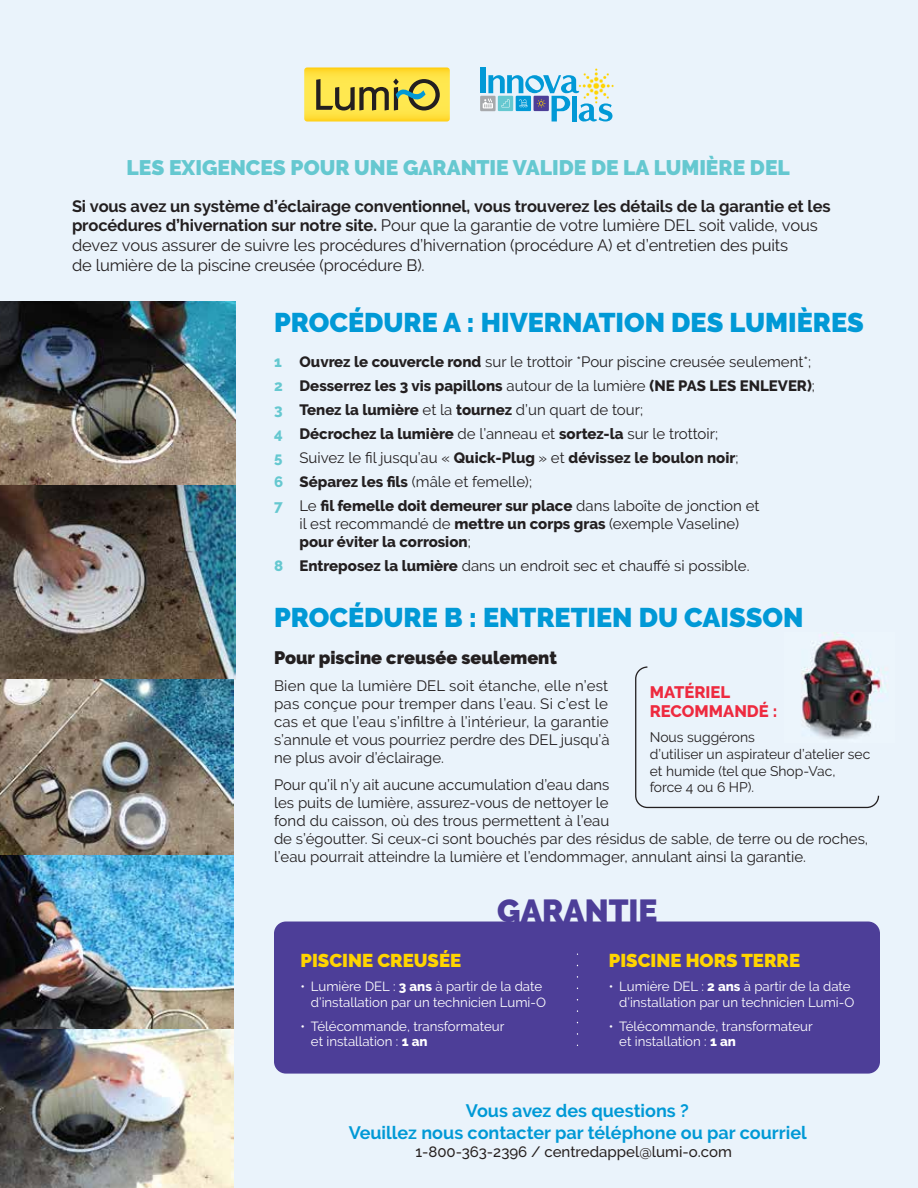
<style>
.page{position:relative;width:918px;height:1188px;background:#eaf3fb}
.page>*{position:absolute;margin:0;border:0;box-sizing:border-box;transform-origin:0 0}
.t1{font:900 31.8px "Raleway";color:#4d3e98}
.t2{font:900 27px "Raleway";color:#0199d6}
.t3{font:900 21px "Raleway";color:#65c8d0}
.t4{font:900 18.6px "Raleway";color:#ffd400}
.t5{font:700 18px/21.6px "Raleway";color:#0199d6;text-align:center}
.t6{font:900 18px "Raleway";color:#231f20}
.t7{font:800 16.65px/20px "Raleway";color:#ee2a3f}
.t8{font:16.5px/19.8px "Raleway";letter-spacing:-.01em;color:#231f20}
.t9{font:15px/18px "Raleway";color:#231f20;text-align:justify}
.t10{font:800 15px/24px "Raleway";color:#231f20}
.t11{font:500 15px "Raleway";color:#231f20}
.t12{font:13.8px/16.6px "Raleway";color:#231f20}
.t13{font:13.2px/15.9px "Raleway";color:#fff;text-align:right}
.s1{font-weight:700}
.s2{color:#65c8d0}
.s3{font-weight:400}
.s4{font-weight:800;color:#65c8d0}
.s5{font-weight:800}
</style>
<div class="page">
<div style="left:274px;top:922px;width:606px;height:152px;background:#4d3e98"></div>
<img style="left:810px;top:633px;width:77px;height:59px">
<svg style="left:635px;top:666px;width:245px;height:143px"></svg>
<svg style="left:577px;top:965px;width:1px;height:81px"></svg>
<img style="left:0;top:485px;width:235px;height:703px">
<img style="left:0;top:301px;width:235px;height:184px">
<svg style="left:304px;top:68px;width:146px;height:53px;background:#d8c341"></svg>
<div style="left:481px;top:68px;width:5px;height:25px;background:#0199d6"></div>
<svg style="left:480px;top:96px;width:16px;height:15px"></svg>
<svg style="left:483px;top:68px;width:131px;height:53px"></svg>
<h3 class="t3" style="left:127px;top:155px;width:665px">LES EXIGENCES POUR UNE GARANTIE VALIDE DE LA LUMIÈRE DEL</h3>
<p class="t8" style="left:72px;top:196px;width:760px"><span class="s1">Si vous avez un système d’éclairage conventionnel, vous trouverez les détails de la garantie et les procédures d’hivernation sur notre site.</span> Pour que la garantie de votre lumière DEL soit valide, vous devez vous assurer de suivre les procédures d’hivernation (procédure A) et d’entretien des puits<br>de lumière de la piscine creusée (procédure B).</p>
<h2 class="t2" style="left:274px;top:307px;width:591px">PROCÉDURE A : HIVERNATION DES LUMIÈRES</h2>
<p class="t10" style="left:274px;top:350px;width:542px"><span class="s2">1</span> Ouvrez le couvercle rond <span class="s3">sur le trottoir *Pour piscine creusée seulement*; </span><span class="s2">2</span> Desserrez les 3 vis papillons <span class="s3">autour de la lumière</span> (NE PAS LES ENLEVER)<span class="s3">; </span><span class="s2">3</span> Tenez la lumière <span class="s3">et la</span> tournez <span class="s3">d’un quart de tour;<br></span><span class="s2">4</span> Décrochez la lumière <span class="s3">de l’anneau et</span> sortez-la <span class="s3">sur le trottoir;<br></span><span class="s2">5</span> <span class="s3">Suivez le fil jusqu’au «</span> Quick-Plug <span class="s3">» et</span> dévissez le boulon noir<span class="s3">;<br></span><span class="s2">6</span> Séparez les fils <span class="s3">(mâle et femelle);<br></span><span class="s2">7</span> <span class="s3">Le</span> fil femelle doit demeurer sur place <span class="s3">dans laboîte de jonction et</span></p>
<p class="t10" style="left:300px;top:515px;width:441px;line-height:18px"><span class="s3">il est recommandé de</span> mettre un corps gras <span class="s3">(exemple Vaseline) </span>pour éviter la corrosion<span class="s3">;</span></p>
<p class="t9" style="left:274px;top:557px;width:477px"><span class="s4">8</span> <span class="s5">Entreposez la lumière</span> dans un endroit sec et chauffé si possible.</p>
<h2 class="t2" style="left:274px;top:601px;width:531px">PROCÉDURE B : ENTRETIEN DU CAISSON</h2>
<p class="t6" style="left:274px;top:648px;width:285px">Pour piscine creusée seulement</p>
<p class="t9" style="left:274px;top:677px;width:337px">Bien que la lumière DEL soit étanche, elle n’est pas conçue pour tremper dans l’eau. Si c’est le cas et que l’eau s’infiltre à l’intérieur, la garantie s’annule et vous pourriez perdre des DEL jusqu’à ne plus avoir d’éclairage.</p>
<p class="t9" style="left:274px;top:776px;width:596px;text-align:left">Pour qu’il n’y ait aucune accumulation d’eau dans<br>les puits de lumière, assurez-vous de nettoyer le<br>fond du caisson, où des trous permettent à l’eau<br>de s’égoutter. Si ceux-ci sont bouchés par des résidus de sable, de terre ou de roches, l’eau pourrait atteindre la lumière et l’endommager, annulant ainsi la garantie.</p>
<p class="t7" style="left:650px;top:682px;width:129px">MATÉRIEL<br>RECOMMANDÉ :</p>
<p class="t12" style="left:650px;top:729px;width:222px">Nous suggérons<br>d’utiliser un aspirateur d’atelier sec et humide (tel que Shop-Vac, force 4 ou 6 HP).</p>
<h1 class="t1" style="left:497px;top:892px;width:162px">GARANTIE</h1>
<p class="t4" style="left:301px;top:950px;width:162px">PISCINE CREUSÉE</p>
<p class="t13" style="left:301px;top:978px;width:247px">• Lumière DEL : <span class="s5">3 ans</span> à partir de la date d’installation par un technicien Lumi-O</p>
<p class="t13" style="left:311px;top:1018px;width:195px;text-align:left;text-indent:-10px">• Télécommande, transformateur et installation : <span class="s5">1 an</span></p>
<p class="t4" style="left:609px;top:950px;width:193px">PISCINE HORS TERRE</p>
<p class="t13" style="left:609px;top:978px;width:247px">• Lumière DEL : <span class="s5">2 ans</span> à partir de la date d’installation par un technicien Lumi-O</p>
<p class="t13" style="left:619px;top:1018px;width:195px;text-align:left;text-indent:-10px">• Télécommande, transformateur et installation : <span class="s5">1 an</span></p>
<p class="t5" style="left:349px;top:1100px;width:460px">Vous avez des questions ?<br>Veuillez nous contacter par téléphone ou par courriel</p>
<p class="t11" style="left:415px;top:1143px;width:318px">1-800-363-2396 / centredappel@lumi-o.com</p>
</div>
